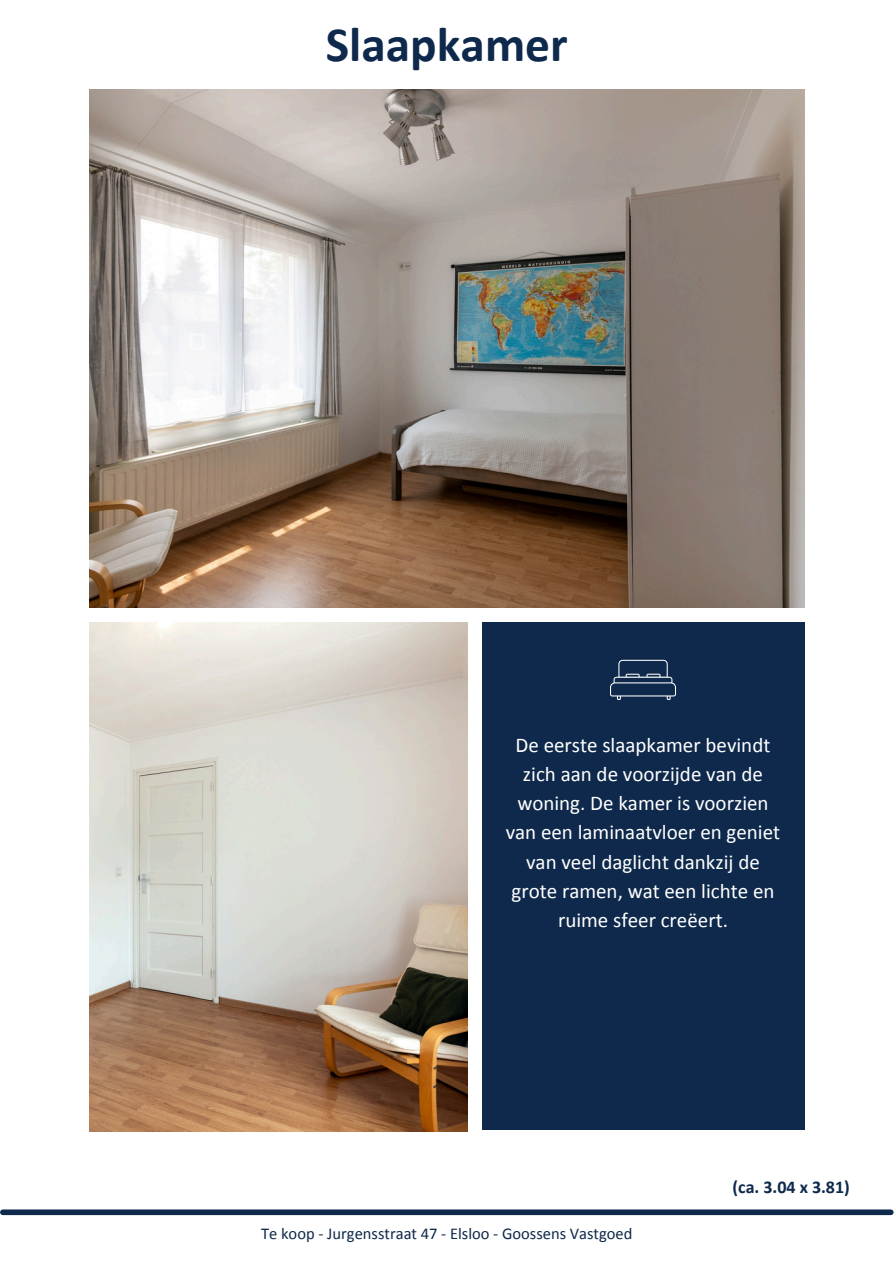
<style>
.page{position:relative;width:894px;height:1264px;background:#fff}
.page>*{position:absolute;margin:0;border:0;box-sizing:border-box;transform-origin:0 0}
.t1{font:700 49.5px "Calibri";color:#0e294b}
.t2{font:21px/29.2px "Calibri";color:#fff;text-align:center}
.t3{font:700 18px "Calibri";color:#0e294b}
.t4{font:16.5px "Calibri";color:#0e294b}
</style>
<div class="page">
<div style="left:3px;top:1209px;width:887px;height:6px;background:#0e294b"></div>
<img style="left:89px;top:89px;width:715px;height:518px">
<img style="left:89px;top:622px;width:378px;height:509px">
<div style="left:481px;top:622px;width:323px;height:508px;background:#0e294b"></div>
<svg style="left:610px;top:659px;width:65px;height:41px"></svg>
<h1 class="t1" style="left:325px;top:24px;width:243px">Slaapkamer</h1>
<h3 class="t2" style="left:505px;top:731px;width:276px">De eerste slaapkamer bevindt zich aan de voorzijde van de woning. De kamer is voorzien van een laminaatvloer en geniet van veel daglicht dankzij de grote ramen, wat een lichte en ruime sfeer creëert.</h3>
<h2 class="t4" style="left:261px;top:1226px;width:372px">Te koop - Jurgensstraat 47 - Elsloo - Goossens Vastgoed</h2>
<p class="t3" style="left:732px;top:1179px;width:119px">(ca. 3.04 x 3.81)</p>
</div>
